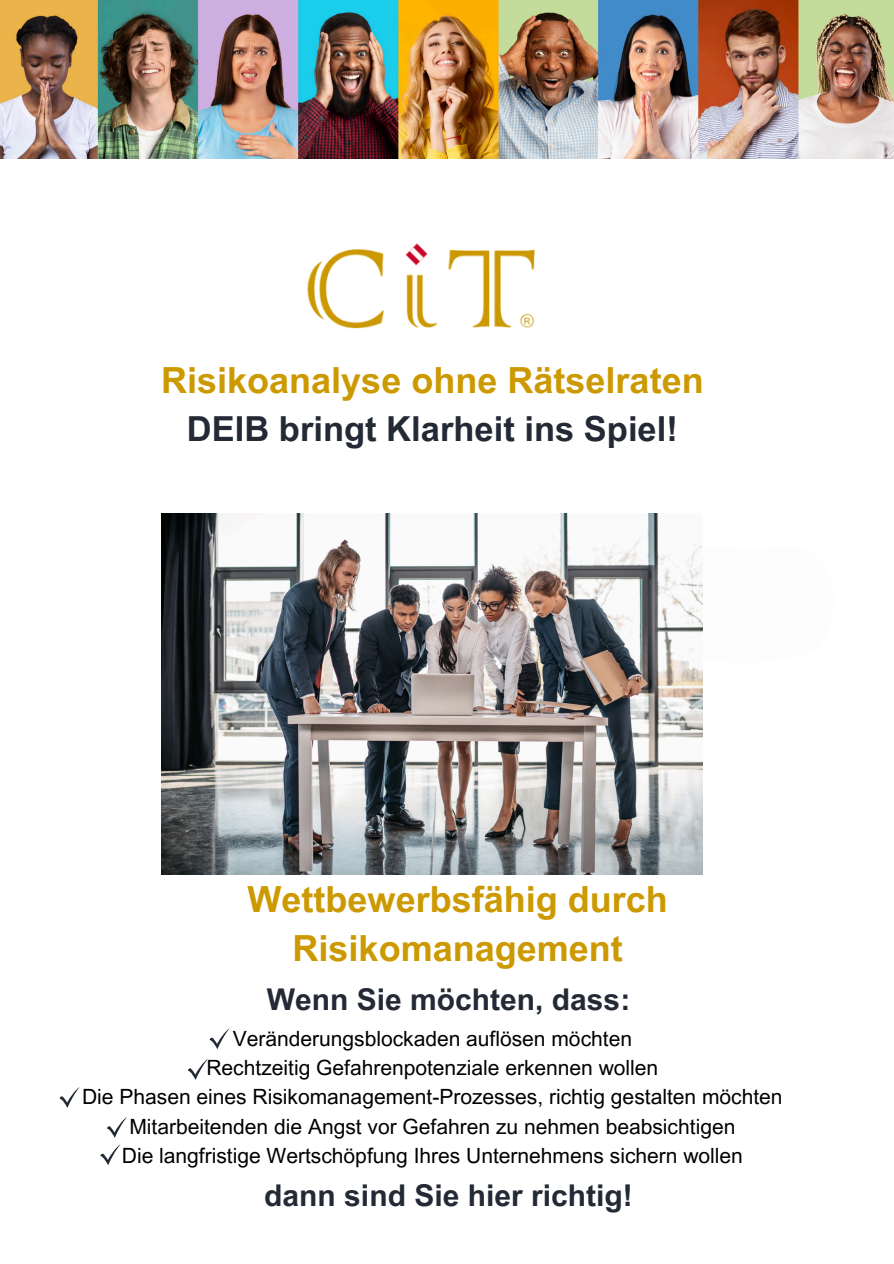
<style>
.page{position:relative;width:894px;height:1264px;background:#fff}
.page>*{position:absolute;margin:0;border:0;box-sizing:border-box;transform-origin:0 0}
.t1{font:700 36px/49.5px "Arial MT Pro";color:#c90;text-align:center}
.t2{font:700 34.5px "Arial MT Pro";color:#232a35}
.t3{font:700 30px "Arial MT Pro";color:#232a35}
.t4{font:21px "Arial MT Pro";color:#000}
</style>
<div class="page">
<svg style="left:59px;top:1087px;width:21px;height:20px"></svg>
<svg style="left:209px;top:1028px;width:21px;height:21px"></svg>
<svg style="left:188px;top:1059px;width:20px;height:20px"></svg>
<svg style="left:100px;top:1117px;width:27px;height:48px"></svg>
<img style="left:162px;top:513px;width:540px;height:362px">
<img style="left:307px;top:243px;width:228px;height:86px">
<img style="left:0;top:0;width:893px;height:159px">
<p class="t1" style="left:161px;top:360px;width:544px">Risikoanalyse ohne Rätselraten</p>
<p class="t2" style="left:187px;top:415px;width:492px">DEIB bringt Klarheit ins Spiel!</p>
<p class="t1" style="left:247px;top:878px;width:422px">Wettbewerbsfähig durch<br>Risikomanagement</p>
<p class="t3" style="left:267px;top:988px;width:365px">Wenn Sie möchten, dass:</p>
<p class="t4" style="left:233px;top:1030px;width:400px">Veränderungsblockaden auflösen möchten</p>
<h1 class="t4" style="left:206px;top:1059px;width:453px">Rechtzeitig Gefahrenpotenziale erkennen wollen</h1>
<p class="t4" style="left:82px;top:1089px;width:701px">Die Phasen eines Risikomanagement-Prozesses, richtig gestalten möchten</p>
<p class="t4" style="left:129px;top:1118px;width:607px">Mitarbeitenden die Angst vor Gefahren zu nehmen beabsichtigen</p>
<h1 class="t4" style="left:122px;top:1147px;width:622px">Die langfristige Wertschöpfung Ihres Unternehmens sichern wollen</h1>
<p class="t3" style="left:264px;top:1184px;width:370px">dann sind Sie hier richtig!</p>
</div>
